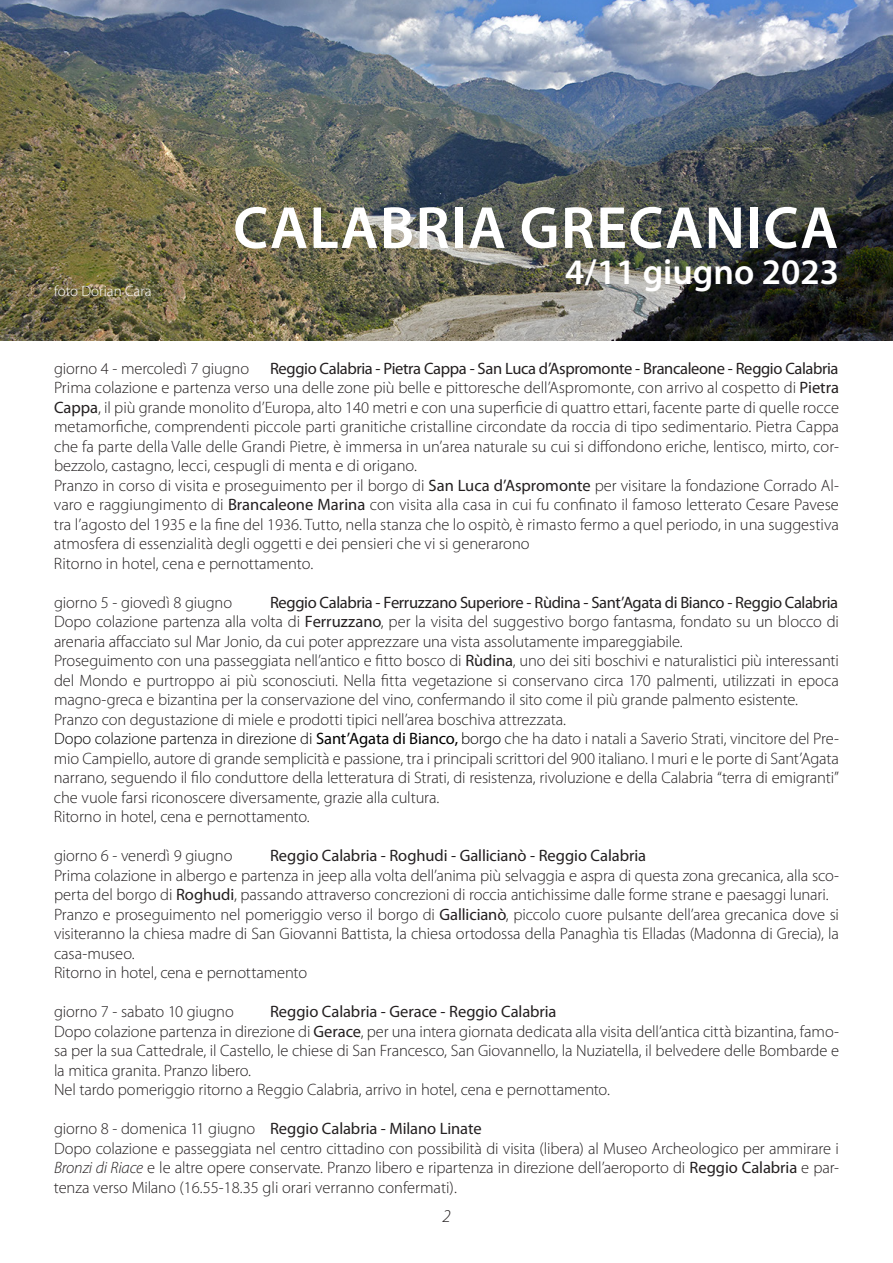
<style>
.page{position:relative;width:893px;height:1263px;background:#fff}
.page>*{position:absolute;margin:0;border:0;box-sizing:border-box;transform-origin:0 0}
.t1{font:600 60px "Myriad Pro";letter-spacing:.02em;color:#fff}
.t2{font:600 36px "Myriad Pro";color:#fff}
.t3{font:italic 300 18px "Myriad Pro";color:#231f20}
.t4{font:300 16.5px/19.5px "Myriad Pro";letter-spacing:-.005em;color:#231f20;text-align:justify}
.t5{font:16.5px "Myriad Pro";letter-spacing:-.02em;color:#231f20}
.t6{font:16.5px "Myriad Pro";color:#231f20}
.t7{font:300 15px "Myriad Pro";color:#fff}
.s1{font-weight:400}
.s2{color:#000}
.s3{font-weight:400;color:#000}
.s4{font-weight:300}
.s5{font-style:italic}
</style>
<div class="page">
<img style="left:0;top:0;width:893px;height:340px">
<p class="t7" style="left:54px;top:282px;width:99px">foto Dorian Cara</p>
<p class="t1" style="left:233px;top:190px;width:607px">CALABRIA GRECANICA</p>
<p class="t2" style="left:565px;top:249px;width:275px">4/11 giugno 2023</p>
<p class="t4" style="left:54px;top:358px;width:197px">giorno 4 - mercoledì 7 giugno</p>
<p class="t5" style="left:270px;top:358px;width:570px">Reggio Calabria - Pietra Cappa - San Luca d’Aspromonte - Brancaleone - Reggio Calabria</p>
<p class="t4" style="left:54px;top:378px;width:787px">Prima colazione e partenza verso una delle zone più belle e pittoresche dell’Aspromonte, con arrivo al cospetto di <span class="s1">Pietra Cappa</span>, il più grande monolito d’Europa, alto 140 metri e con una superficie di quattro ettari, facente parte di quelle rocce metamorfiche, comprendenti piccole parti granitiche cristalline circondate da roccia di tipo sedimentario. Pietra Cappa che fa parte della Valle delle Grandi Pietre, è immersa in un’area naturale su cui si diffondono eriche, lentisco, mirto, cor&shy;bezzolo, castagno, lecci, cespugli di menta e di origano.</p>
<p class="t4" style="left:54px;top:475px;width:786px">Pranzo in corso di visita e proseguimento per il borgo di <span class="s1">San Luca d’Aspromonte</span> per visitare la fondazione Corrado Al&shy;varo e raggiungimento di <span class="s1">Brancaleone Marina</span> con visita alla casa in cui fu confinato il famoso letterato Cesare Pavese tra l’agosto del 1935 e la fine del 1936. Tutto, nella stanza che lo ospitò, è rimasto fermo a quel periodo, in una suggestiva atmosfera di essenzialità degli oggetti e dei pensieri che vi si generarono</p>
<p class="t4" style="left:54px;top:553px;width:261px">Ritorno in hotel, cena e pernottamento.</p>
<p class="t4" style="left:54px;top:592px;width:180px">giorno 5 - giovedì 8 giugno</p>
<p class="t5" style="left:270px;top:592px;width:569px">Reggio Calabria - Ferruzzano Superiore - Rùdina - Sant’Agata di Bianco - Reggio Calabria</p>
<p class="t4" style="left:54px;top:612px;width:786px">Dopo colazione partenza alla volta di <span class="s1">Ferruzzano</span>, per la visita del suggestivo borgo fantasma, fondato su un blocco di arenaria affacciato sul Mar Jonio, da cui poter apprezzare una vista assolutamente impareggiabile.</p>
<p class="t4" style="left:54px;top:651px;width:786px">Proseguimento con una passeggiata nell’antico e fitto bosco di <span class="s1">Rùdina</span>, uno dei siti boschivi e naturalistici più interessanti del Mondo e purtroppo ai più sconosciuti. Nella fitta vegetazione si conservano circa 170 palmenti, utilizzati in epoca magno-greca e bizantina per la conservazione del vino, confermando il sito come il più grande palmento esistente.</p>
<p class="t4" style="left:54px;top:709px;width:514px">Pranzo con degustazione di miele e prodotti tipici nell’area boschiva attrezzata.</p>
<p class="t4" style="left:54px;top:729px;width:786px"><span class="s2">Dopo colazione partenza in direzione di</span> <span class="s3">Sant’Agata di Bianco,</span> <span class="s2">borgo</span> che ha dato i natali a Saverio Strati, vincitore del Pre&shy;mio Campiello, autore di grande semplicità e passione, tra i principali scrittori del 900 italiano. I muri e le porte di Sant’Agata narrano, seguendo il filo conduttore della letteratura di Strati, di resistenza, rivoluzione e della Calabria “terra di emigranti” che vuole farsi riconoscere diversamente, grazie alla cultura.</p>
<p class="t4" style="left:54px;top:807px;width:257px">Ritorno in hotel, cena e pernottamento.</p>
<p class="t4" style="left:54px;top:846px;width:180px">giorno 6 - venerdì 9 giugno</p>
<p class="t5" style="left:270px;top:846px;width:378px">Reggio Calabria - Roghudi - Gallicianò - Reggio Calabria</p>
<p class="t4" style="left:54px;top:865px;width:786px">Prima colazione in albergo e partenza in jeep alla volta dell’anima più selvaggia e aspra di questa zona grecanica, alla sco&shy;perta del borgo di <span class="s1">Roghudi</span>, passando attraverso concrezioni di roccia antichissime dalle forme strane e paesaggi lunari.</p>
<p class="t4" style="left:54px;top:904px;width:786px">Pranzo e proseguimento nel pomeriggio verso il borgo di <span class="s1">Gallicianò</span>, piccolo cuore pulsante dell’area grecanica dove si visiteranno la chiesa madre di San Giovanni Battista, la chiesa ortodossa della Panaghìa tis Elladas (Madonna di Grecia), la casa-museo.</p>
<p class="t4" style="left:54px;top:963px;width:255px">Ritorno in hotel, cena e pernottamento</p>
<p class="t4" style="left:54px;top:1002px;width:181px">giorno 7 - sabato 10 giugno</p>
<p class="t6" style="left:270px;top:1002px;width:288px">Reggio Calabria - Gerace - Reggio Calabria</p>
<p class="t4" style="left:54px;top:1021px;width:786px">Dopo colazione partenza in direzione di <span class="s1">Gerace</span>, per una intera giornata dedicata alla visita dell’antica città bizantina, famo&shy;sa per la sua Cattedrale, il Castello, le chiese di San Francesco, San Giovannello, la Nuziatella, il belvedere delle Bombarde e la mitica granita. Pranzo libero.</p>
<p class="t4" style="left:54px;top:1080px;width:557px">Nel tardo pomeriggio ritorno a Reggio Calabria, arrivo in hotel, cena e pernottamento.</p>
<p class="t5" style="left:54px;top:1119px;width:429px"><span class="s4">giorno 8 - domenica 11 giugno</span> Reggio Calabria - Milano Linate</p>
<p class="t4" style="left:54px;top:1138px;width:786px">Dopo colazione e passeggiata nel centro cittadino con possibilità di visita (libera) al Museo Archeologico per ammirare i <span class="s5">Bronzi di Riace</span> e le altre opere conservate. Pranzo libero e ripartenza in direzione dell’aeroporto di <span class="s1">Reggio Calabria</span> e par&shy;tenza verso Milano (16.55-18.35 gli orari verranno confermati).</p>
<p class="t3" style="left:442px;top:1206px;width:10px">2</p>
</div>
